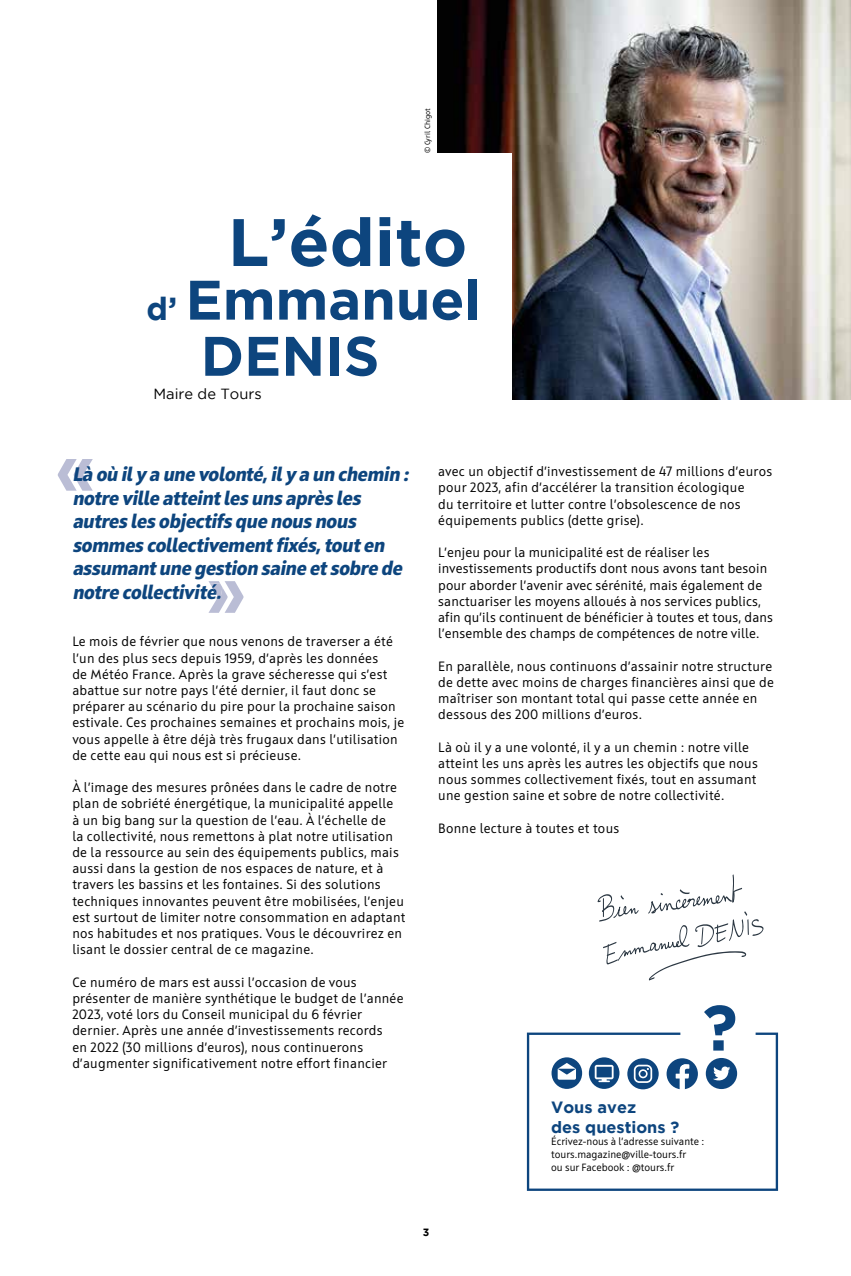
<style>
.page{position:relative;width:851px;height:1276px;background:#fff}
.page>*{position:absolute;margin:0;border:0;box-sizing:border-box;transform-origin:0 0}
.t1{font:700 66.9px "Gotham";color:#0d457e}
.t2{font:700 64.05px "Gotham";color:#0d457e}
.t3{font:700 55.5px "Gotham";color:#0d457e}
.t4{font:700 31.8px "Gotham";color:#0d457e}
.t5{font:italic 800 19.5px/23.4px "Squad";color:#0d457e}
.t6{font:700 16.35px/19.6px "Gotham";color:#0d457e}
.t7{font:14.7px "Gotham";color:#000}
.t8{font:13.5px/16.2px "Squad";letter-spacing:.02em;color:#000}
.t9{font:10.5px/12.6px "Squad";color:#000}
.t10{font:700 10.5px "Gotham";color:#000}
.t11{font:7.5px "Squad";color:#000}
</style>
<div class="page">
<svg style="left:597px;top:874px;width:166px;height:106px"></svg>
<svg style="left:527px;top:1032px;width:251px;height:159px"></svg>
<img style="left:438px;top:0;width:412px;height:399px">
<div style="left:163px;top:153px;width:349px;height:253px;background:#fff"></div>
<svg style="left:58px;top:459px;width:35px;height:32px"></svg>
<svg style="left:208px;top:581px;width:35px;height:32px"></svg>
<p class="t11" style="left:423px;top:153px;width:46px;rotate:-90deg">© Cyril Chigot</p>
<h3 class="t4" style="left:147px;top:290px;width:32px">d’</h3>
<h1 class="t1" style="left:228px;top:204px;width:241px">L’édito</h1>
<h3 class="t3" style="left:185px;top:268px;width:297px">Emmanuel</h3>
<h3 class="t3" style="left:201px;top:324px;width:180px">DENIS</h3>
<p class="t7" style="left:153px;top:386px;width:110px">Maire de Tours</p>
<h3 class="t5" style="left:72px;top:463px;width:342px">Là où ily a une volonté,ily a un chemin : notre ville atteintlesunsaprèsles autreslesobjectifsque nousnous sommescollectivementfixés,touten assumantune gestion saine etsobre de notre collectivité.</h3>
<p class="t8" style="left:72px;top:633px;width:333px">Le mois de février que nous venons de traverser a été l’un des plus secs depuis 1959, d’après les données<br>de Météo France. Après la grave sécheresse qui s’est abattue sur notre pays l’été dernier, il faut donc se préparer au scénario du pire pour la prochaine saison estivale. Ces prochaines semaines et prochains mois, je vous appelle à être déjà très frugaux dans l’utilisation de cette eau qui nous est si précieuse.</p>
<p class="t8" style="left:72px;top:779px;width:334px">À l’image des mesures prônées dans le cadre de notre plan de sobriété énergétique, la municipalité appelle<br>à un big bang sur la question de l’eau. À l’échelle de<br>la collectivité, nous remettons à plat notre utilisation de la ressource au sein des équipements publics, mais aussi dans la gestion de nos espaces de nature, et à travers les bassins et les fontaines. Si des solutions techniques innovantes peuvent être mobilisées, l’enjeu est surtout de limiter notre consommation en adaptant nos habitudes et nos pratiques. Vous le découvrirez en lisant le dossier central de ce magazine.</p>
<p class="t8" style="left:72px;top:974px;width:332px">Ce numéro de mars est aussi l’occasion de vous présenter de manière synthétique le budget de l’année 2023, voté lors du Conseil municipal du 6 février dernier. Après une année d’investissements records<br>en 2022 (30 millions d’euros), nous continuerons d’augmenter significativement notre effort financier</p>
<p class="t8" style="left:438px;top:463px;width:335px">avec un objectif d’investissement de 47 millions d’euros pour 2023, afin d’accélérer la transition écologique<br>du territoire et lutter contre l’obsolescence de nos équipements publics (dette grise).</p>
<p class="t8" style="left:438px;top:544px;width:336px">L’enjeu pour la municipalité est de réaliser les investissements productifs dont nous avons tant besoin pour aborder l’avenir avec sérénité, mais également de sanctuariser les moyens alloués à nos services publics, afin qu’ils continuent de bénéficier à toutes et tous, dans l’ensemble des champs de compétences de notre ville.</p>
<p class="t8" style="left:438px;top:658px;width:337px">En parallèle, nous continuons d’assainir notre structure de dette avec moins de charges financières ainsi que de maîtriser son montant total qui passe cette année en dessous des 200 millions d’euros.</p>
<p class="t8" style="left:438px;top:739px;width:321px">Là où il y a une volonté, il y a un chemin : notre ville atteint les uns après les autres les objectifs que nous nous sommes collectivement fixés, tout en assumant une gestion saine et sobre de notre collectivité.</p>
<p class="t8" style="left:438px;top:820px;width:182px">Bonne lecture à toutes et tous</p>
<h2 class="t2" style="left:702px;top:991px;width:36px">?</h2>
<p class="t6" style="left:551px;top:1097px;width:130px">Vous avez<br>des questions ?</p>
<p class="t9" style="left:551px;top:1135px;width:154px">Écrivez-nous à l’adresse suivante : tours.magazine@ville-tours.fr<br>ou sur Facebook : @tours.fr</p>
<p class="t10" style="left:423px;top:1226px;width:8px">3</p>
</div>
